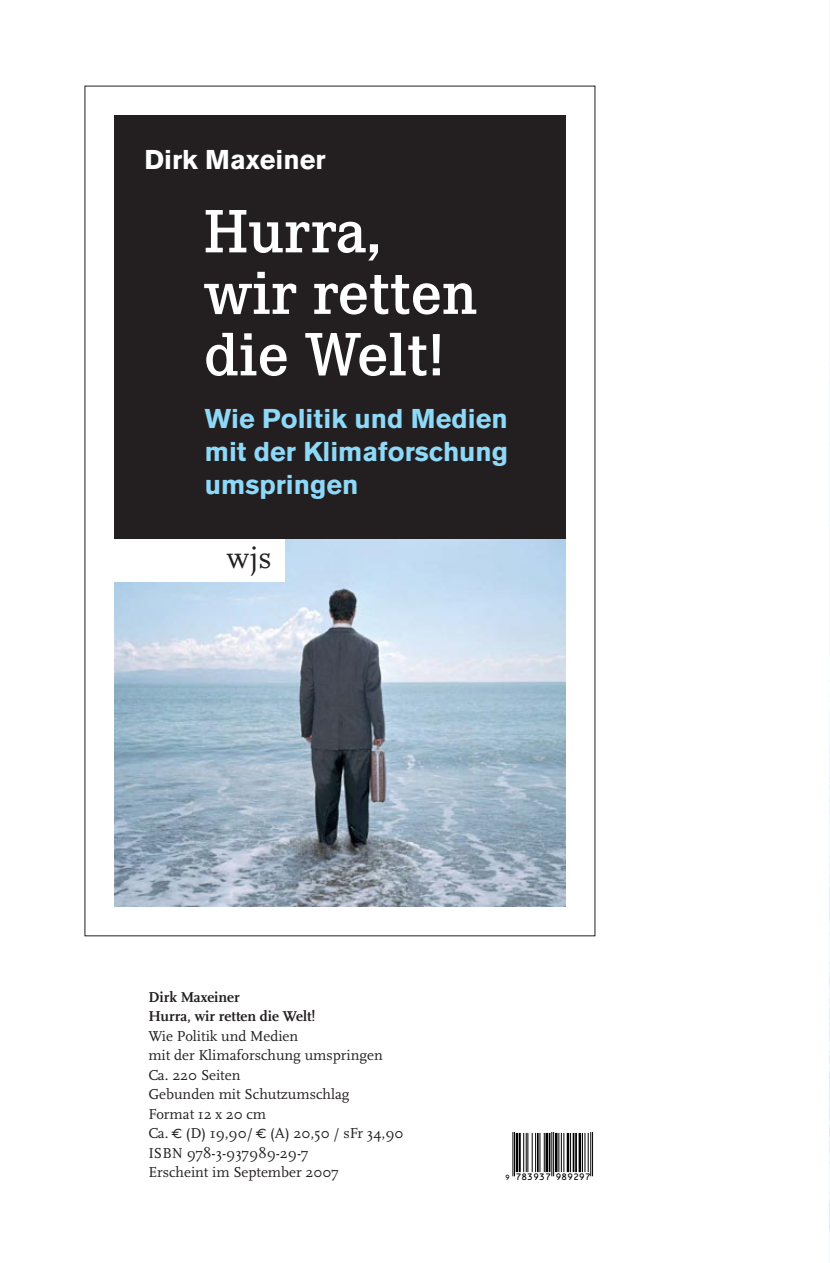
<style>
.page{position:relative;width:830px;height:1263px;background:#fff}
.page>*{position:absolute;margin:0;border:0;box-sizing:border-box;transform-origin:0 0}
.t1{font:500 60px/61.5px "Corporate EBQ";color:#fff}
.t2{font:31.5px "Scala";color:#231f20}
.t3{font:700 27px/33px "Akzidenz Grotesk BQ";color:#8ed8f8;text-align:justify}
.t4{font:700 27px "Akzidenz Grotesk BQ";color:#fff}
.t5{font:15px/19.5px "Scala";color:#231f20}
.t6{font:9px "OCR B Music";letter-spacing:-.105em;color:#000}
.s1{font-weight:700}
.s2{font-family:"Mega Euro";font-size:21px}
.s3{font-size:7.2px}
</style>
<div class="page">
<svg style="left:512px;top:1133px;width:82px;height:44px"></svg>
<hr style="left:512px;top:1133px;width:1px;height:43px;background:#000">
<hr style="left:514px;top:1133px;width:1px;height:43px;background:#000">
<hr style="left:515px;top:1133px;width:3px;height:39px;background:#000">
<hr style="left:518px;top:1133px;width:2px;height:39px;background:#000">
<hr style="left:523px;top:1133px;width:1px;height:39px;background:#000">
<hr style="left:525px;top:1133px;width:1px;height:39px;background:#000">
<hr style="left:527px;top:1133px;width:1px;height:39px;background:#000">
<hr style="left:531px;top:1133px;width:1px;height:39px;background:#000">
<hr style="left:535px;top:1133px;width:1px;height:39px;background:#000">
<hr style="left:536px;top:1133px;width:2px;height:39px;background:#000">
<hr style="left:539px;top:1133px;width:1px;height:39px;background:#000">
<hr style="left:543px;top:1133px;width:1px;height:39px;background:#000">
<hr style="left:545px;top:1133px;width:2px;height:39px;background:#000">
<hr style="left:548px;top:1133px;width:2px;height:39px;background:#000">
<hr style="left:551px;top:1133px;width:1px;height:43px;background:#000">
<hr style="left:553px;top:1133px;width:1px;height:43px;background:#000">
<hr style="left:554px;top:1133px;width:3px;height:39px;background:#000">
<hr style="left:558px;top:1133px;width:1px;height:39px;background:#000">
<hr style="left:560px;top:1133px;width:1px;height:39px;background:#000">
<hr style="left:563px;top:1133px;width:1px;height:39px;background:#000">
<hr style="left:566px;top:1133px;width:3px;height:39px;background:#000">
<hr style="left:570px;top:1133px;width:1px;height:39px;background:#000">
<hr style="left:572px;top:1133px;width:2px;height:39px;background:#000">
<hr style="left:575px;top:1133px;width:1px;height:39px;background:#000">
<hr style="left:578px;top:1133px;width:3px;height:39px;background:#000">
<hr style="left:581px;top:1133px;width:1px;height:39px;background:#000">
<hr style="left:584px;top:1133px;width:1px;height:39px;background:#000">
<hr style="left:587px;top:1133px;width:1px;height:39px;background:#000">
<hr style="left:590px;top:1133px;width:1px;height:43px;background:#000">
<hr style="left:592px;top:1133px;width:1px;height:43px;background:#000">
<div style="left:114px;top:115px;width:451px;height:424px;background:#231f20"></div>
<img style="left:114px;top:539px;width:451px;height:367px">
<div style="left:91px;top:539px;width:193px;height:43px;background:#fff"></div>
<img style="left:829px;top:363px;width:1px;height:900px">
<p class="t4" style="left:144px;top:144px;width:183px">Dirk Maxeiner</p>
<p class="t1" style="left:204px;top:201px;width:275px">Hurra, wir retten die Welt!</p>
<p class="t3" style="left:205px;top:402px;width:305px">Wie Politik und Medien mit der Klimaforschung umspringen</p>
<p class="t2" style="left:227px;top:541px;width:46px">wjs</p>
<p class="t5" style="left:148px;top:987px;width:256px"><span class="s1">Dirk Maxeiner<br>Hurra, wir retten die Welt!<br></span>Wie Politik und Medien<br>mit der Klimaforschung umspringen<br>Ca. 220 Seiten<br>Gebunden mit Schutzumschlag<br>Format 12 x 20 cm<br>Ca. <span class="s2">r</span> (D) 19,90/ <span class="s2">r</span> (A) 20,50 / sFr 34,90<br>ISBN 978-3-937989-29-7<br>Erscheint im September 2007</p>
<p class="t6" style="left:504px;top:1171px;width:88px"><span class="s3">9</span> 783937 989297</p>
</div>
